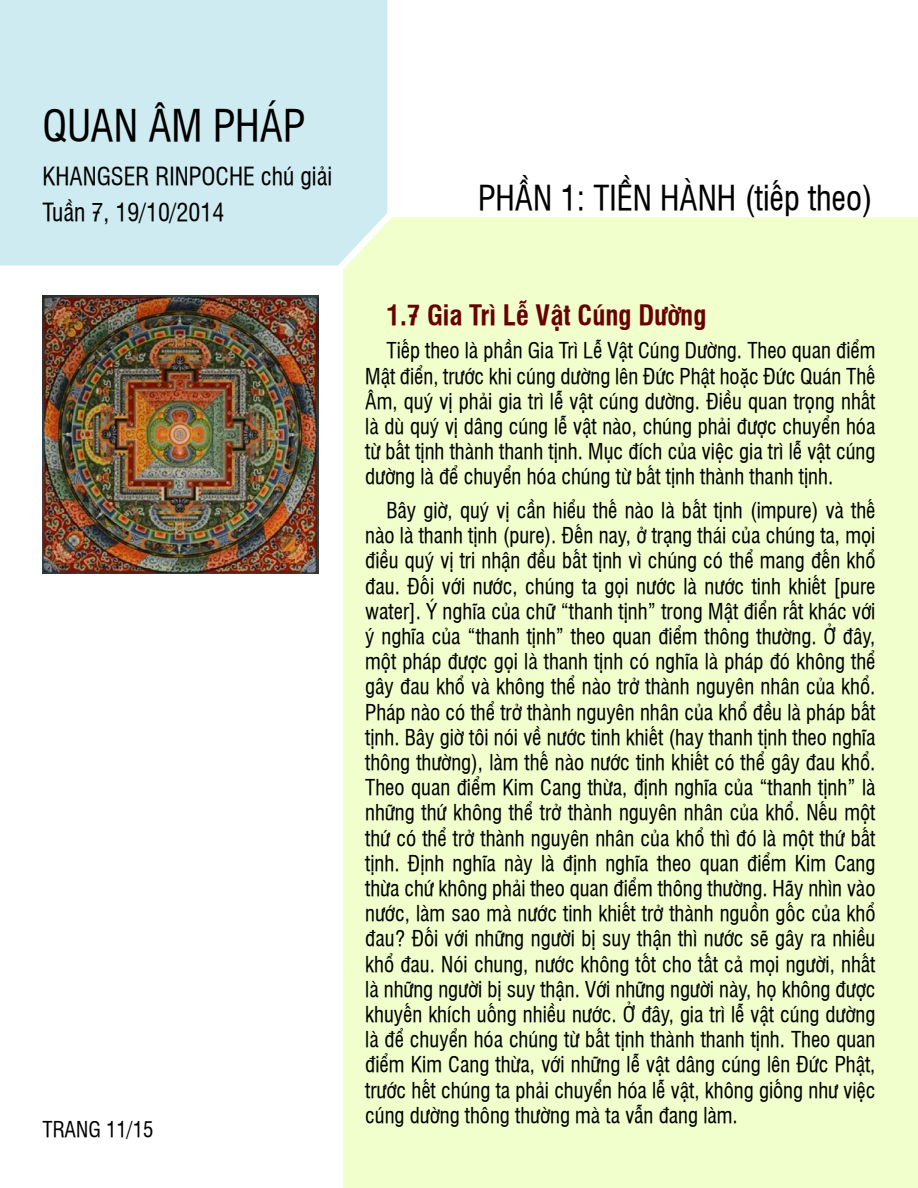
<style>
.page{position:relative;width:918px;height:1188px;background:#fff}
.page>*{position:absolute;margin:0;border:0;box-sizing:border-box;transform-origin:0 0}
.t1{font:42px "UVN Hong Ha Hep";color:#000}
.t2{font:33px "UVN Hong Ha Hep";color:#000}
.t3{font:700 27px "UVN Hong Ha Hep";color:#690000}
.t4{font:24px/36px "UVN Hong Ha Hep";color:#000}
.t5{font:21px/25.2px "UVN Hong Ha Hep";color:#000;text-align:justify}
</style>
<div class="page">
<div style="left:343px;top:217px;width:575px;height:971px;background:#f1ffcd"></div>
<div style="left:0;top:0;width:387px;height:266px;background:#ceebf1"></div>
<img style="left:43px;top:295px;width:276px;height:279px">
<h1 class="t1" style="left:43px;top:96px;width:264px">QUAN ÂM PHÁP</h1>
<p class="t4" style="left:43px;top:157px;width:291px">KHANGSER RINPOCHE chú giải<br>Tuần 7, 19/10/2014</p>
<h2 class="t2" style="left:478px;top:174px;width:396px">PHẦN 1: TIỀN HÀNH (tiếp theo)</h2>
<p class="t5" style="left:43px;top:1116px;width:113px">TRANG 11/15</p>
<p class="t3" style="left:387px;top:295px;width:322px">1.7 Gia Trì Lễ Vật Cúng Dường</p>
<p class="t5" style="left:365px;top:337px;width:512px;text-indent:21px">Tiếp theo là phần Gia Trì Lễ Vật Cúng Dường. Theo quan điểm Mật điển, trước khi cúng dường lên Đức Phật hoặc Đức Quán Thế Âm, quý vị phải gia trì lễ vật cúng dường. Điều quan trọng nhất là dù quý vị dâng cúng lễ vật nào, chúng phải được chuyển hóa từ bất tịnh thành thanh tịnh. Mục đích của việc gia trì lễ vật cúng dường là để chuyển hóa chúng từ bất tịnh thành thanh tịnh.</p>
<p class="t5" style="left:365px;top:497px;width:512px;text-indent:21px">Bây giờ, quý vị cần hiểu thế nào là bất tịnh (impure) và thế nào là thanh tịnh (pure). Đến nay, ở trạng thái của chúng ta, mọi điều quý vị tri nhận đều bất tịnh vì chúng có thể mang đến khổ đau. Đối với nước, chúng ta gọi nước là nước tinh khiết [pure water]. Ý nghĩa của chữ “thanh tịnh” trong Mật điển rất khác với ý nghĩa của “thanh tịnh” theo quan điểm thông thường. Ở đây, một pháp được gọi là thanh tịnh có nghĩa là pháp đó không thể gây đau khổ và không thể nào trở thành nguyên nhân của khổ.<br>Pháp nào có thể trở thành nguyên nhân của khổ đều là pháp bất tịnh. Bây giờ tôi nói về nước tinh khiết (hay thanh tịnh theo nghĩa thông thường), làm thế nào nước tinh khiết có thể gây đau khổ.<br>Theo quan điểm Kim Cang thừa, định nghĩa của “thanh tịnh” là những thứ không thể trở thành nguyên nhân của khổ. Nếu một thứ có thể trở thành nguyên nhân của khổ thì đó là một thứ bất tịnh. Định nghĩa này là định nghĩa theo quan điểm Kim Cang thừa chứ không phải theo quan điểm thông thường. Hãy nhìn vào nước, làm sao mà nước tinh khiết trở thành nguồn gốc của khổ đau? Đối với những người bị suy thận thì nước sẽ gây ra nhiều khổ đau. Nói chung, nước không tốt cho tất cả mọi người, nhất là những người bị suy thận. Với những người này, họ không được khuyến khích uống nhiều nước. Ở đây, gia trì lễ vật cúng dường là để chuyển hóa chúng từ bất tịnh thành thanh tịnh. Theo quan điểm Kim Cang thừa, với những lễ vật dâng cúng lên Đức Phật, trước hết chúng ta phải chuyển hóa lễ vật, không giống như việc cúng dường thông thường mà ta vẫn đang làm.</p>
</div>
